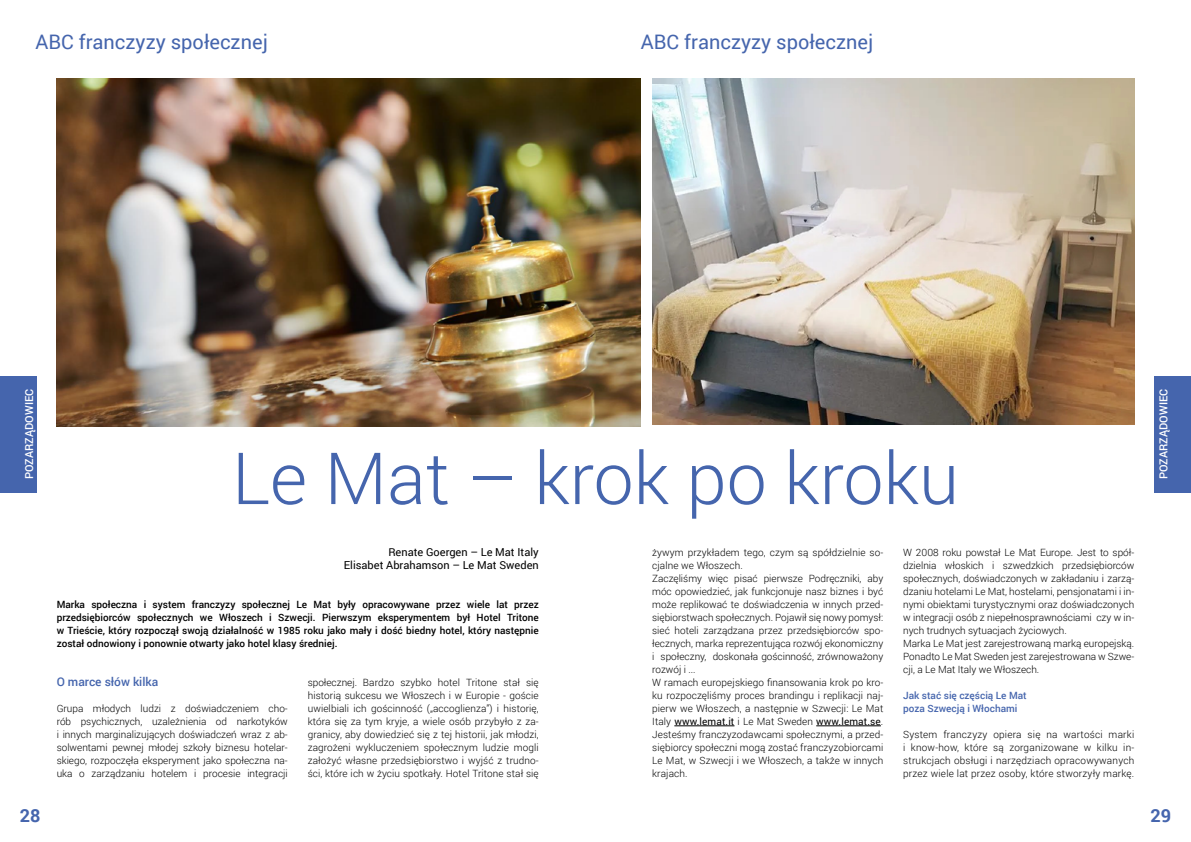
<style>
.page{position:relative;width:1191px;height:842px;background:#fff}
.page>*{position:absolute;margin:0;border:0;box-sizing:border-box;transform-origin:0 0}
.t1{font:300 72px "Roboto";color:#4565ad}
.t2{font:20px "Roboto";color:#4565ad}
.t3{font:700 18px "Roboto";color:#4565ad}
.t4{font:500 12px "Roboto";color:#4565ad}
.t5{font:11px/13px "Roboto";color:#000;text-align:right}
.t6{font:500 11px "Roboto";color:#fff}
.t7{font:300 10px/13px "Roboto";color:#000;text-align:justify}
.t8{font:500 10px/13px "Roboto";color:#000;text-align:justify}
.t9{font:500 10px/13px "Roboto";color:#4565ad}
.s1{font-weight:400}
</style>
<div class="page">
<img style="left:57px;top:78px;width:583px;height:348px">
<hr style="left:674px;top:725px;width:60px;height:1px;background:#000">
<hr style="left:816px;top:725px;width:65px;height:1px;background:#000">
<img style="left:652px;top:79px;width:482px;height:345px">
<div style="left:1154px;top:376px;width:37px;height:116px;background:#4565ad"></div>
<div style="left:0;top:376px;width:37px;height:116px;background:#4565ad"></div>
<h2 class="t2" style="left:35px;top:28px;width:234px">ABC franczyzy społecznej</h2>
<h2 class="t2" style="left:641px;top:28px;width:234px">ABC franczyzy społecznej</h2>
<p class="t6" style="left:21px;top:479px;width:92px;rotate:-90deg">POZARZĄDOWIEC</p>
<p class="t6" style="left:1155px;top:479px;width:92px;rotate:-90deg">POZARZĄDOWIEC</p>
<h1 class="t1" style="left:232px;top:429px;width:728px">Le Mat – krok po kroku</h1>
<p class="t7" style="left:652px;top:546px;width:233px;text-align:left">żywym przykładem tego, czym są spółdzielnie so&shy;cjalne we Włoszech.<br>Zaczęliśmy więc pisać pierwsze Podręczniki, aby móc opowiedzieć, jak funkcjonuje nasz biznes i być może replikować te doświadczenia w innych przed&shy;siębiorstwach społecznych. Pojawił się nowy pomysł: sieć hoteli zarządzana przez przedsiębiorców spo&shy;łecznych, marka reprezentująca rozwój ekonomiczny i społeczny, doskonała gościnność, zrównoważony rozwój i ...<br>W ramach europejskiego finansowania krok po kro&shy;ku rozpoczęliśmy proces brandingu i replikacji naj&shy;pierw we Włoszech, a następnie w Szwecji: Le Mat Italy <span class="s1">www.lemat.it</span> i Le Mat Sweden <span class="s1">www.lemat.se</span>.<br>Jesteśmy franczyzodawcami społecznymi, a przed&shy;siębiorcy społeczni mogą zostać franczyzobiorcami Le Mat, w Szwecji i we Włoszech, a także w innych krajach.</p>
<p class="t7" style="left:903px;top:546px;width:233px;text-align:left">W 2008 roku powstał Le Mat Europe. Jest to spół&shy;dzielnia włoskich i szwedzkich przedsiębiorców społecznych, doświadczonych w zakładaniu i zarzą&shy;dzaniu hotelami Le Mat, hostelami, pensjonatami i in&shy;nymi obiektami turystycznymi oraz doświadczonych w integracji osób z niepełnosprawnościami czy w in&shy;nych trudnych sytuacjach życiowych.<br>Marka Le Mat jest zarejestrowaną marką europejską.<br>Ponadto Le Mat Sweden jest zarejestrowana w Szwe&shy;cji, a Le Mat Italy we Włoszech.</p>
<p class="t5" style="left:344px;top:545px;width:196px">Renate Goergen – Le Mat Italy<br>Elisabet Abrahamson – Le Mat Sweden</p>
<p class="t8" style="left:57px;top:598px;width:483px">Marka społeczna i system franczyzy społecznej Le Mat były opracowywane przez wiele lat przez przedsiębiorców społecznych we Włoszech i Szwecji. Pierwszym eksperymentem był Hotel Tritone w Trieście, który rozpoczął swoją działalność w 1985 roku jako mały i dość biedny hotel, który następnie został odnowiony i ponownie otwarty jako hotel klasy średniej.</p>
<p class="t4" style="left:57px;top:673px;width:103px">O marce słów kilka</p>
<p class="t7" style="left:57px;top:702px;width:233px">Grupa młodych ludzi z doświadczeniem cho&shy;rób psychicznych, uzależnienia od narkotyków i innych marginalizujących doświadczeń wraz z ab&shy;solwentami pewnej młodej szkoły biznesu hotelar&shy;skiego, rozpoczęła eksperyment jako społeczna na&shy;uka o zarządzaniu hotelem i procesie integracji</p>
<p class="t7" style="left:308px;top:676px;width:233px">społecznej. Bardzo szybko hotel Tritone stał się historią sukcesu we Włoszech i w Europie - goście uwielbiali ich gościnność („accoglienza”) i historię, która się za tym kryje, a wiele osób przybyło z za&shy;granicy, aby dowiedzieć się z tej historii, jak młodzi, zagrożeni wykluczeniem społecznym ludzie mogli założyć własne przedsiębiorstwo i wyjść z trudno&shy;ści, które ich w życiu spotkały. Hotel Tritone stał się</p>
<p class="t9" style="left:903px;top:689px;width:125px">Jak stać się częścią Le Mat poza Szwecją i Włochami</p>
<p class="t7" style="left:903px;top:728px;width:233px">System franczyzy opiera się na wartości marki i know-how, które są zorganizowane w kilku in&shy;strukcjach obsługi i narzędziach opracowywanych przez wiele lat przez osoby, które stworzyły markę.</p>
<h3 class="t3" style="left:20px;top:803px;width:22px">28</h3>
<h3 class="t3" style="left:1150px;top:803px;width:22px">29</h3>
</div>
